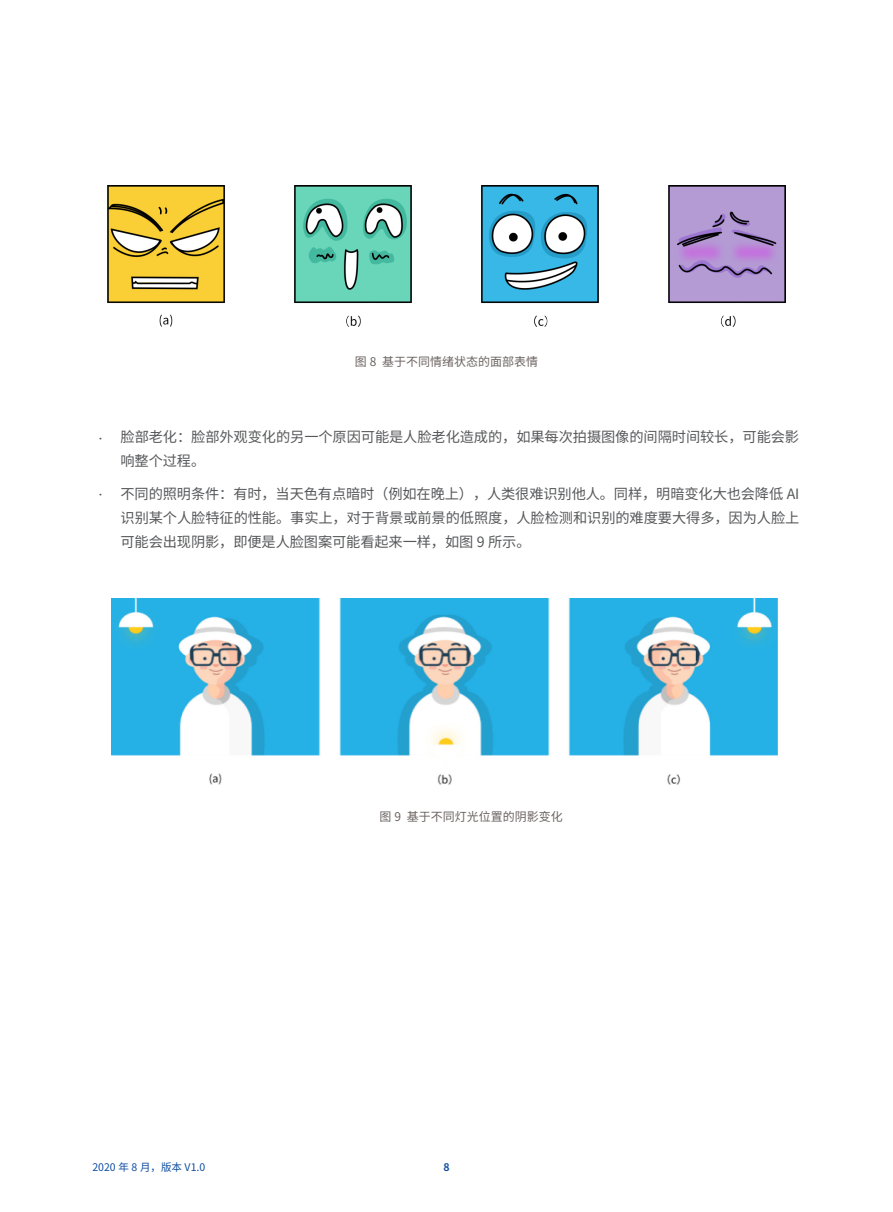
<style>
.page{position:relative;width:893px;height:1212px;background:#fff}
.page>*{position:absolute;margin:0;border:0;box-sizing:border-box;transform-origin:0 0}
.t1{font:14.25px/24px "Noto Sans SC";letter-spacing:-.01em;color:#57585a}
.图片说明{font:12px "Noto Sans SC";color:#6b6360}
.t2{font:10.5px "Noto Sans SC";color:#0d4da1}
.t3{font:700 10.5px "Noto Sans SC";color:#0d4da1}
</style>
<div class="page">
<img style="left:108px;top:185px;width:677px;height:142px">
<img style="left:112px;top:598px;width:666px;height:187px">
<p class="图片说明" style="left:355px;top:355px;width:185px">图 8 基于不同情绪状态的面部表情</p>
<p class="t1" style="left:121px;top:425px;width:680px;text-indent:-27px">• 脸部老化：脸部外观变化的另一个原因可能是人脸老化造成的，如果每次拍摄图像的间隔时间较长，可能会影响整个过程。</p>
<p class="t1" style="left:121px;top:482px;width:680px;text-align:justify;text-indent:-27px">• 不同的照明条件：有时，当天色有点暗时（例如在晚上），人类很难识别他人。同样，明暗变化大也会降低 AI识别某个人脸特征的性能。事实上，对于背景或前景的低照度，人脸检测和识别的难度要大得多，因为人脸上可能会出现阴影，即便是人脸图案可能看起来一样，如图 9 所示。</p>
<p class="图片说明" style="left:380px;top:810px;width:185px">图 9 基于不同灯光位置的阴影变化</p>
<p class="t2" style="left:92px;top:1161px;width:114px">2020 年 8 月，版本 V1.0</p>
<p class="t3" style="left:443px;top:1161px;width:8px">8</p>
</div>
